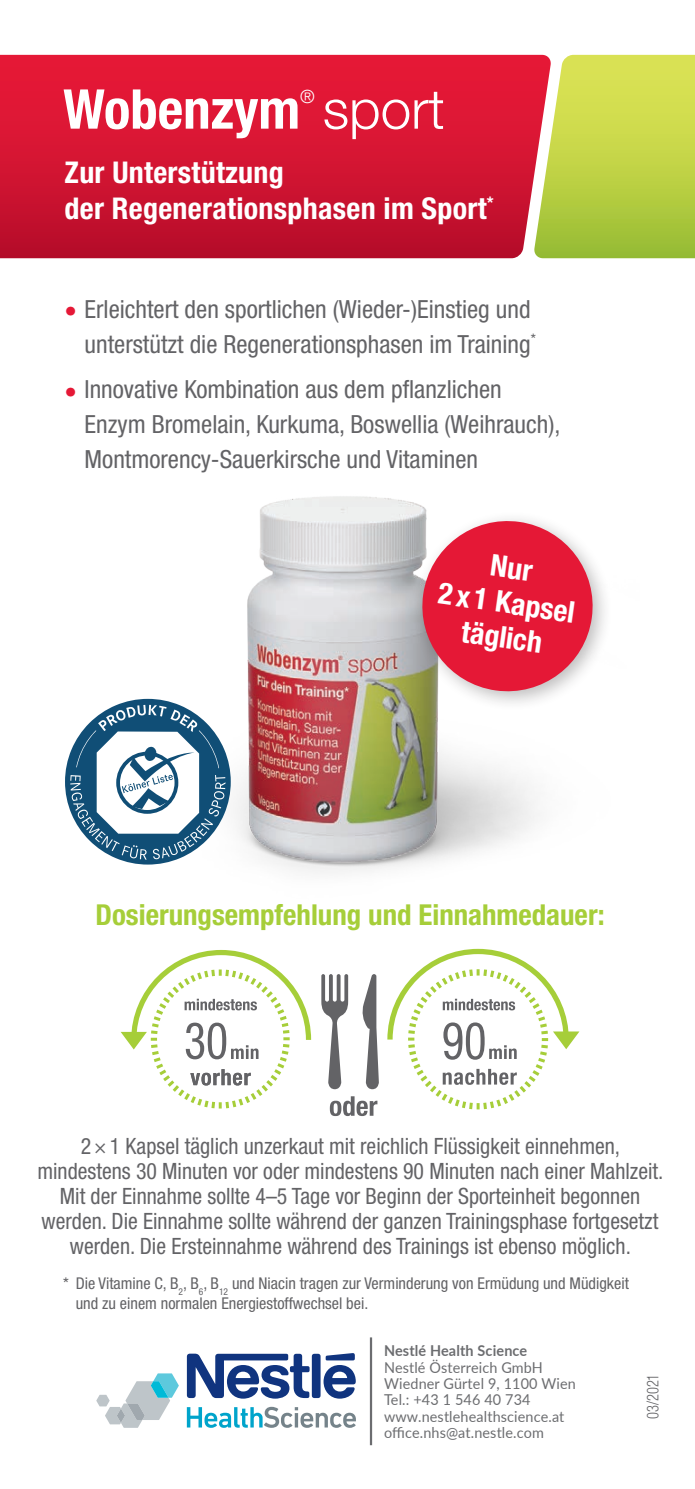
<style>
.page{position:relative;width:695px;height:1489px;background:#fff}
.page>*{position:absolute;margin:0;border:0;box-sizing:border-box;transform-origin:0 0}
.t1{font:700 condensed 55px "Helvetica Neue";color:#fff}
.t2{font:700 condensed 30px/35px "Helvetica Neue";letter-spacing:.01em;color:#fff}
.t3{font:700 condensed 29px "Helvetica Neue";color:#a6ce39}
.t4{font:condensed 25px/35px "Helvetica Neue";color:#636366;text-align:right}
.t5{font:condensed 22.5px/25px "Helvetica Neue";color:#636366;text-align:center}
.t6{font:300 18.25px "Helvetica Neue LT Std";color:#fff}
.t7{font:condensed 16.25px/19.5px "Helvetica Neue";color:#636366}
.t8{font:300 condensed 16.25px "Helvetica Neue";color:#636366;scale:.89 1}
.t9{font:15px/16.2px "Lato";letter-spacing:.01em;color:#6c6d70;scale:.96 1}
.t10{font:700 15px "Lato";letter-spacing:.01em;color:#6c6d70;scale:.96 1}
.s1{font-family:"Helvetica Neue LT Std";font-weight:300;font-stretch:normal}
.s2{color:#e51836}
</style>
<div class="page">
<svg style="left:0;top:55px;width:533px;height:203px;background:#d21532"></svg>
<svg style="left:533px;top:55px;width:161px;height:203px;background:#c3ce50"></svg>
<svg style="left:121px;top:949px;width:190px;height:159px"></svg>
<svg style="left:321px;top:974px;width:27px;height:115px"></svg>
<svg style="left:362px;top:974px;width:17px;height:115px"></svg>
<svg style="left:387px;top:948px;width:192px;height:161px"></svg>
<svg style="left:330px;top:1096px;width:47px;height:19px"></svg>
<img style="left:147px;top:496px;width:393px;height:377px">
<div style="left:412px;top:510px;width:201px;height:201px;background:#231f20;opacity:.3"></div>
<svg style="left:416px;top:515px;width:182px;height:182px"></svg>
<svg style="left:65px;top:698px;width:166px;height:166px"></svg>
<svg style="left:96px;top:1373px;width:83px;height:54px"></svg>
<svg style="left:187px;top:1406px;width:169px;height:21px"></svg>
<svg style="left:187px;top:1353px;width:169px;height:45px"></svg>
<hr style="left:370px;top:1337px;width:2px;height:107px;background:#6c6d70">
<h1 class="t1" style="left:63px;top:76px;width:383px">Wobenzym <span class="s1">sport</span></h1>
<p class="t6" style="left:300px;top:85px;width:16px">®</p>
<h2 class="t2" style="left:65px;top:154px;width:430px;line-height:36px">Zur Unterstützung<br>der Regenerationsphasen im Sport<sup>*</sup></h2>
<p class="t4" style="left:65px;top:291px;width:472px"><span class="s2">•</span> Erleichtert den sportlichen (Wieder-)Einstieg und unterstützt die Regenerationsphasen im Training<sup>*</sup></p>
<p class="t4" style="left:85px;top:372px;width:477px;text-align:left;text-indent:-20px"><span class="s2">•</span> Innovative Kombination aus dem pflanzlichen<br>Enzym Bromelain, Kurkuma, Boswellia (Weihrauch),<br>Montmorency-Sauerkirsche und Vitaminen</p>
<h2 class="t2" style="left:446px;top:540px;width:139px;text-align:center;rotate:8deg">Nur<br>2 x 1 Kapsel täglich</h2>
<p class="t3" style="left:95px;top:896px;width:510px">Dosierungsempfehlung und Einnahmedauer:</p>
<p class="t5" style="left:37px;top:1133px;width:627px">2×1 Kapsel täglich unzerkaut mit reichlich Flüssigkeit einnehmen, mindestens 30 Minuten vor oder mindestens 90 Minuten nach einer Mahlzeit.<br>Mit der Einnahme sollte 4–5 Tage vor Beginn der Sporteinheit begonnen werden. Die Einnahme sollte während der ganzen Trainingsphase fortgesetzt werden. Die Ersteinnahme während des Trainings ist ebenso möglich.</p>
<p class="t7" style="left:76px;top:1273px;width:554px;text-indent:-12px">* Die Vitamine C, B<sub>2</sub>, B<sub>6</sub>, B<sub>12</sub> und Niacin tragen zur Verminderung von Ermüdung und Müdigkeit und zu einem normalen Energiestoffwechsel bei.</p>
<p class="t10" style="left:384px;top:1339px;width:151px">Nestlé Health Science</p>
<p class="t9" style="left:384px;top:1358px;width:201px">Nestlé Österreich GmbH<br>Wiedner Gürtel 9, 1100 Wien<br>Tel.: +43 1 546 40 734 www.nestlehealthscience.at office.nhs@at.nestle.com</p>
<p class="t8" style="left:643px;top:1418px;width:53px;rotate:-90deg">03/2021</p>
</div>
